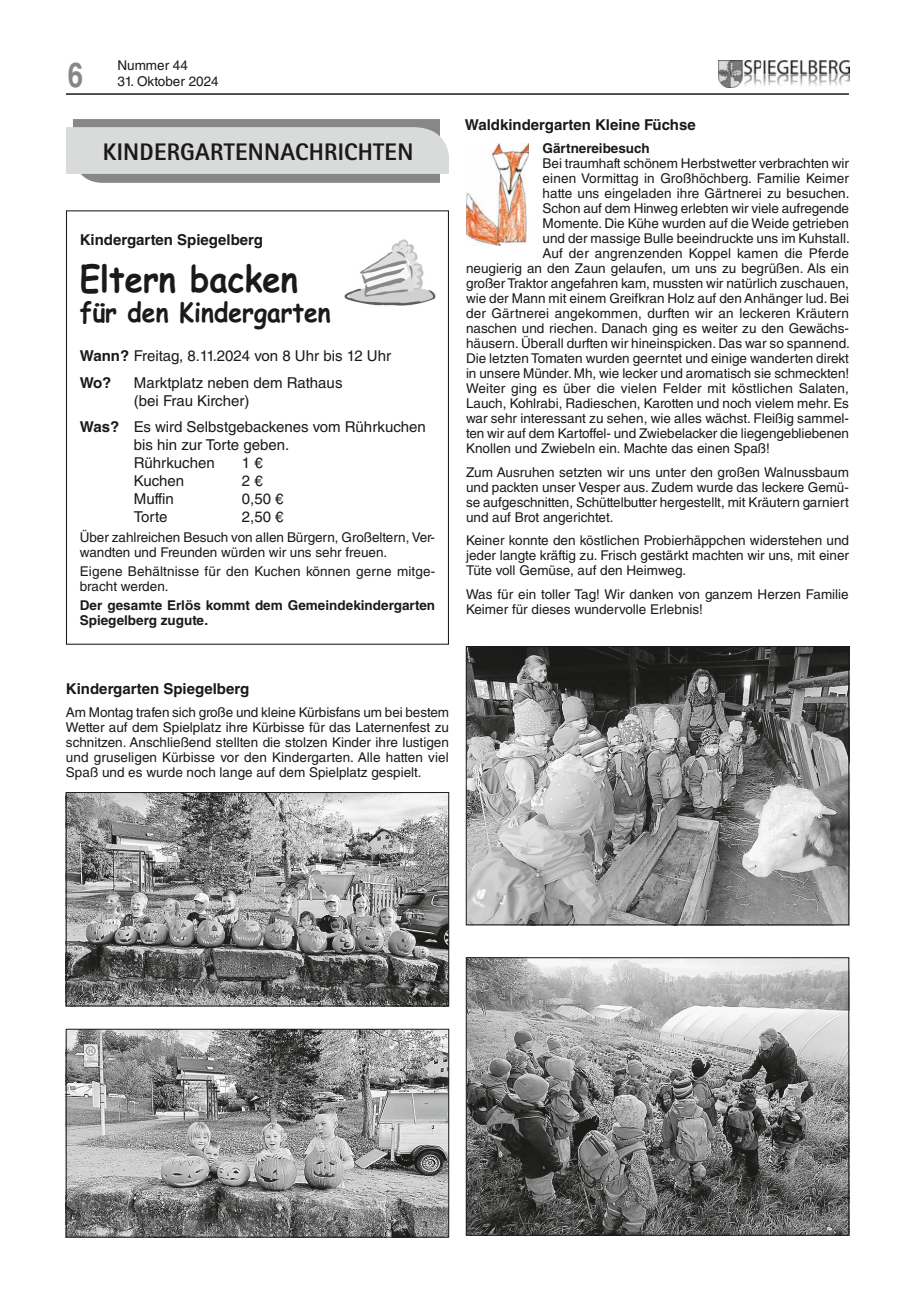
<style>
.page{position:relative;width:915px;height:1297px;background:#fff}
.page>*{position:absolute;margin:0;border:0;box-sizing:border-box;transform-origin:0 0}
.t1{font:700 36px "Comic Sans";color:#1a1a18;scale:.91 1}
.t2{font:700 34.5px "Helvetica LT Std";color:#868786;scale:.8 1}
.t3{font:700 27px "Comic Sans";color:#1a1a18;scale:.91 1}
.t4{font:800 24px "AT Rotis Sans Serif";letter-spacing:.01em;color:#1a1a18}
.t5{font:15px/18px "Helvetica LT Std";color:#1a1a18}
.t6{font:700 15px "Helvetica LT Std";color:#1a1a18}
.t7{font:13.5px/15px "Helvetica LT Std";color:#1a1a18}
.t8{font:700 13.5px/15px "Helvetica LT Std";color:#1a1a18}
.s1{font-weight:700}
</style>
<div class="page">
<hr style="left:66px;top:93px;width:782px;height:2px;background:#1a1a18">
<img style="left:718px;top:60px;width:131px;height:27px">
<svg style="left:66px;top:119px;width:383px;height:64px;background:#c5c5c5"></svg>
<img style="left:344px;top:239px;width:91px;height:67px">
<img style="left:68px;top:794px;width:379px;height:210px">
<div style="left:66px;top:792px;width:383px;height:214px;border:1px solid #1a1a18"></div>
<img style="left:68px;top:1031px;width:379px;height:204px">
<div style="left:66px;top:1029px;width:383px;height:208px;border:1px solid #1a1a18"></div>
<img style="left:468px;top:648px;width:378px;height:275px">
<div style="left:466px;top:646px;width:382px;height:279px;border:1px solid #1a1a18"></div>
<img style="left:468px;top:959px;width:378px;height:274px">
<div style="left:466px;top:957px;width:382px;height:278px;border:1px solid #1a1a18"></div>
<img style="left:466px;top:143px;width:62px;height:102px">
<h2 class="t2" style="left:68px;top:54px;width:21px">6</h2>
<p class="t7" style="left:117px;top:58px;width:72px">Nummer 44</p>
<p class="t7" style="left:117px;top:74px;width:103px">31. Oktober 2024</p>
<h3 class="t4" style="left:103px;top:137px;width:312px">KINDERGARTENNACHRICHTEN</h3>
<p class="t6" style="left:80px;top:230px;width:185px">Kindergarten Spiegelberg</p>
<h1 class="t1" style="left:80px;top:252px;width:241px">Eltern backen</h1>
<h3 class="t3" style="left:80px;top:292px;width:277px">für den Kindergarten</h3>
<p class="t5" style="left:80px;top:343px;width:313px;line-height:26.5px"><span class="s1">Wann?</span> Freitag, 8.11.2024 von 8 Uhr bis 12 Uhr<br><span class="s1">Wo?</span></p>
<p class="t5" style="left:134px;top:373px;width:210px">Marktplatz neben dem Rathaus (bei Frau Kircher)</p>
<p class="t5" style="left:134px;top:418px;width:293px;text-indent:-54px"><span class="s1">Was?</span> Es wird Selbstgebackenes vom Rührkuchen bis hin zur Torte geben.<br>Rührkuchen</p>
<p class="t5" style="left:242px;top:454px;width:22px">1 €</p>
<p class="t5" style="left:134px;top:472px;width:52px">Kuchen</p>
<p class="t5" style="left:242px;top:472px;width:22px">2 €</p>
<p class="t5" style="left:134px;top:490px;width:42px">Muffin</p>
<p class="t5" style="left:242px;top:490px;width:43px">0,50 €</p>
<p class="t5" style="left:134px;top:508px;width:35px">Torte</p>
<p class="t5" style="left:242px;top:508px;width:43px">2,50 €</p>
<p class="t7" style="left:80px;top:529px;width:357px">Über zahlreichen Besuch von allen Bürgern, Großeltern, Ver&shy;wandten und Freunden würden wir uns sehr freuen.</p>
<p class="t7" style="left:80px;top:563px;width:357px">Eigene Behältnisse für den Kuchen können gerne mitge&shy;bracht werden.</p>
<p class="t8" style="left:80px;top:597px;width:357px">Der gesamte Erlös kommt dem Gemeindekindergarten<br>Spiegelberg zugute.</p>
<p class="t6" style="left:464px;top:115px;width:232px">Waldkindergarten Kleine Füchse</p>
<p class="t8" style="left:542px;top:141px;width:109px">Gärtnereibesuch</p>
<p class="t7" style="left:542px;top:156px;width:308px">Bei traumhaft schönem Herbstwetter verbrachten wir</p>
<p class="t7" style="left:542px;top:171px;width:308px">einen Vormittag in Großhöchberg. Familie Keimer</p>
<p class="t7" style="left:542px;top:186px;width:308px">hatte uns eingeladen ihre Gärtnerei zu besuchen.</p>
<p class="t7" style="left:542px;top:201px;width:308px">Schon auf dem Hinweg erlebten wir viele aufregende</p>
<p class="t7" style="left:542px;top:216px;width:308px">Momente. Die Kühe wurden auf die Weide getrieben</p>
<p class="t7" style="left:542px;top:231px;width:308px">und der massige Bulle beeindruckte uns im Kuhstall.</p>
<p class="t7" style="left:542px;top:246px;width:307px">Auf der angrenzenden Koppel kamen die Pferde</p>
<p class="t7" style="left:466px;top:261px;width:384px">neugierig an den Zaun gelaufen, um uns zu begrüßen. Als ein</p>
<p class="t7" style="left:466px;top:276px;width:384px">großer Traktor angefahren kam, mussten wir natürlich zuschauen,</p>
<p class="t7" style="left:466px;top:291px;width:384px">wie der Mann mit einem Greifkran Holz auf den Anhänger lud. Bei</p>
<p class="t7" style="left:466px;top:306px;width:384px">der Gärtnerei angekommen, durften wir an leckeren Kräutern</p>
<p class="t7" style="left:466px;top:321px;width:384px">naschen und riechen. Danach ging es weiter zu den Gewächs-</p>
<p class="t7" style="left:466px;top:336px;width:385px">häusern. Überall durften wir hineinspicken. Das war so spannend.</p>
<p class="t7" style="left:466px;top:351px;width:384px">Die letzten Tomaten wurden geerntet und einige wanderten direkt</p>
<p class="t7" style="left:466px;top:366px;width:384px">in unsere Münder. Mh, wie lecker und aromatisch sie schmeckten!</p>
<p class="t7" style="left:466px;top:381px;width:384px">Weiter ging es über die vielen Felder mit köstlichen Salaten,</p>
<p class="t7" style="left:466px;top:396px;width:384px">Lauch, Kohlrabi, Radieschen, Karotten und noch vielem mehr. Es</p>
<p class="t7" style="left:466px;top:411px;width:384px">war sehr interessant zu sehen, wie alles wächst. Fleißig sammel-</p>
<p class="t7" style="left:466px;top:426px;width:384px">ten wir auf dem Kartoffel- und Zwiebelacker die liegengebliebenen</p>
<p class="t7" style="left:466px;top:441px;width:305px">Knollen und Zwiebeln ein. Machte das einen Spaß!</p>
<p class="t7" style="left:466px;top:465px;width:384px;text-align:justify">Zum Ausruhen setzten wir uns unter den großen Walnussbaum und packten unser Vesper aus. Zudem wurde das leckere Gemü&shy;se aufgeschnitten, Schüttelbutter hergestellt, mit Kräutern garniert und auf Brot angerichtet.</p>
<p class="t7" style="left:466px;top:533px;width:384px;text-align:justify">Keiner konnte den köstlichen Probierhäppchen widerstehen und jeder langte kräftig zu. Frisch gestärkt machten wir uns, mit einer Tüte voll Gemüse, auf den Heimweg.</p>
<p class="t7" style="left:466px;top:587px;width:384px">Was für ein toller Tag! Wir danken von ganzem Herzen Familie<br>Keimer für dieses wundervolle Erlebnis!</p>
<p class="t6" style="left:66px;top:679px;width:185px">Kindergarten Spiegelberg</p>
<p class="t7" style="left:66px;top:705px;width:384px;text-align:justify">Am Montag trafen sich große und kleine Kürbisfans um bei bestem Wetter auf dem Spielplatz ihre Kürbisse für das Laternenfest zu schnitzen. Anschließend stellten die stolzen Kinder ihre lustigen und gruseligen Kürbisse vor den Kindergarten. Alle hatten viel Spaß und es wurde noch lange auf dem Spielplatz gespielt.</p>
</div>
